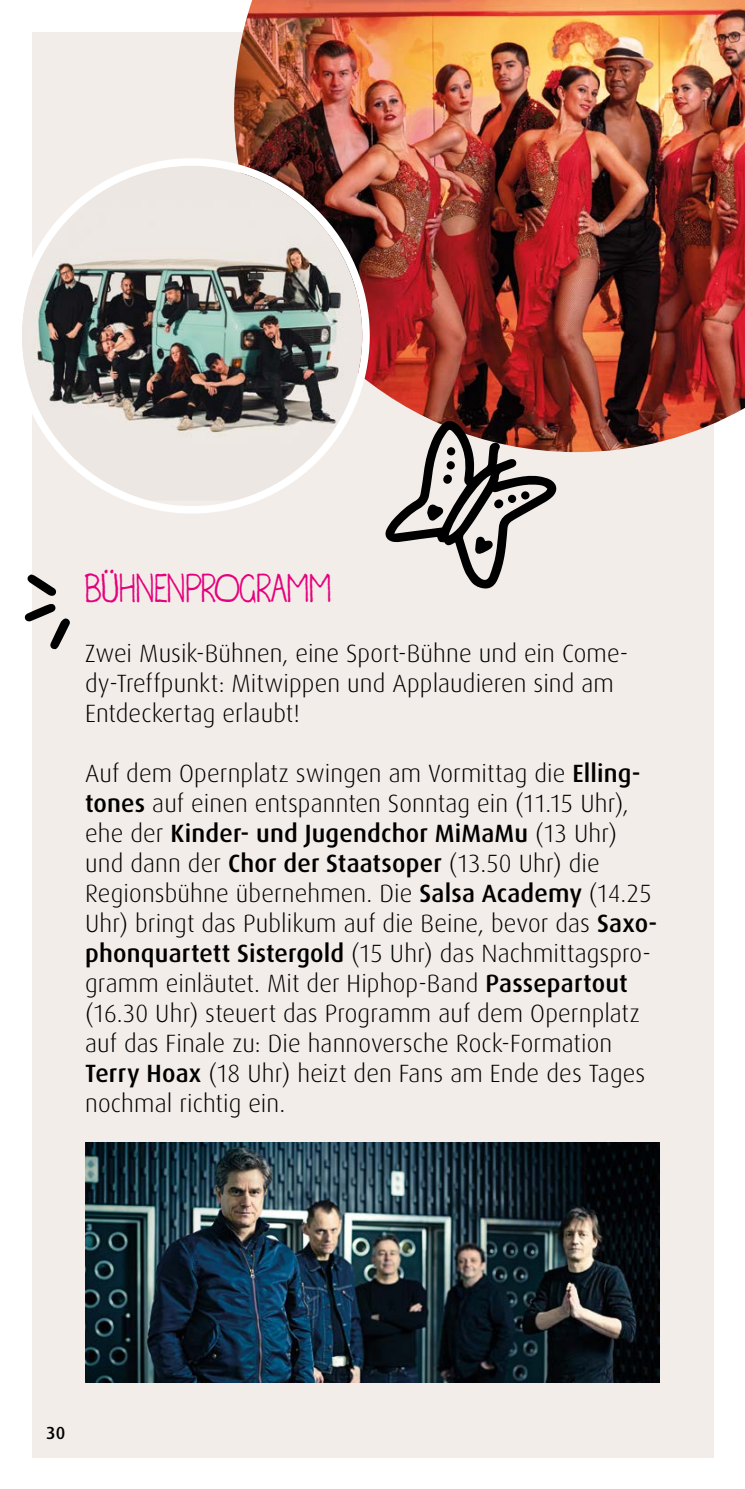
<style>
.page{position:relative;width:745px;height:1489px;background:#fff}
.page>*{position:absolute;margin:0;border:0;box-sizing:border-box;transform-origin:0 0}
.t1{font:40px "Irregularis";color:#e6007d}
.t2{font:300 25px/30px "Dax";letter-spacing:.005em;color:#000}
.t3{font:500 17.5px "Dax";color:#000}
.s1{font-weight:500}
</style>
<div class="page">
<div style="left:32px;top:32px;width:680px;height:1424px;background:#f3ede9"></div>
<img style="left:234px;top:0;width:510px;height:452px">
<img style="left:23px;top:166px;width:339px;height:334px">
<div style="left:14px;top:158px;width:355px;height:355px;border:8px solid #fff;border-radius:50%"></div>
<img style="left:85px;top:1142px;width:574px;height:240px">
<svg style="left:383px;top:419px;width:175px;height:170px"></svg>
<svg style="left:493px;top:499px;width:10px;height:9px"></svg>
<div style="left:521px;top:491px;width:8px;height:8px;background:#000;border-radius:50%"></div>
<svg style="left:507px;top:494px;width:9px;height:9px"></svg>
<svg style="left:27px;top:574px;width:29px;height:22px"></svg>
<svg style="left:24px;top:604px;width:46px;height:45px"></svg>
<h1 class="t1" style="left:85px;top:568px;width:247px">BÜHNENPROGRAMM</h1>
<p class="t2" style="left:85px;top:639px;width:544px">Zwei Musik-Bühnen, eine Sport-Bühne und ein Come&shy;dy-Treffpunkt: Mitwippen und Applaudieren sind am<br>Entdeckertag erlaubt!</p>
<p class="t2" style="left:85px;top:759px;width:573px">Auf dem Opernplatz swingen am Vormittag die <span class="s1">Elling&shy;tones</span> auf einen entspannten Sonntag ein (11.15 Uhr), ehe der <span class="s1">Kinder- und Jugendchor MiMaMu</span> (13 Uhr) und dann der <span class="s1">Chor der Staatsoper</span> (13.50 Uhr) die Regionsbühne übernehmen. Die <span class="s1">Salsa Academy</span> (14.25<br>Uhr) bringt das Publikum auf die Beine, bevor das <span class="s1">Saxo&shy;phonquartett Sistergold</span> (15 Uhr) das Nachmittagspro&shy;gramm einläutet. Mit der Hiphop-Band <span class="s1">Passepartout </span>(16.30 Uhr) steuert das Programm auf dem Opernplatz auf das Finale zu: Die hannoversche Rock-Formation <span class="s1">Terry Hoax</span> (18 Uhr) heizt den Fans am Ende des Tages nochmal richtig ein.</p>
<p class="t3" style="left:46px;top:1422px;width:21px">30</p>
</div>
